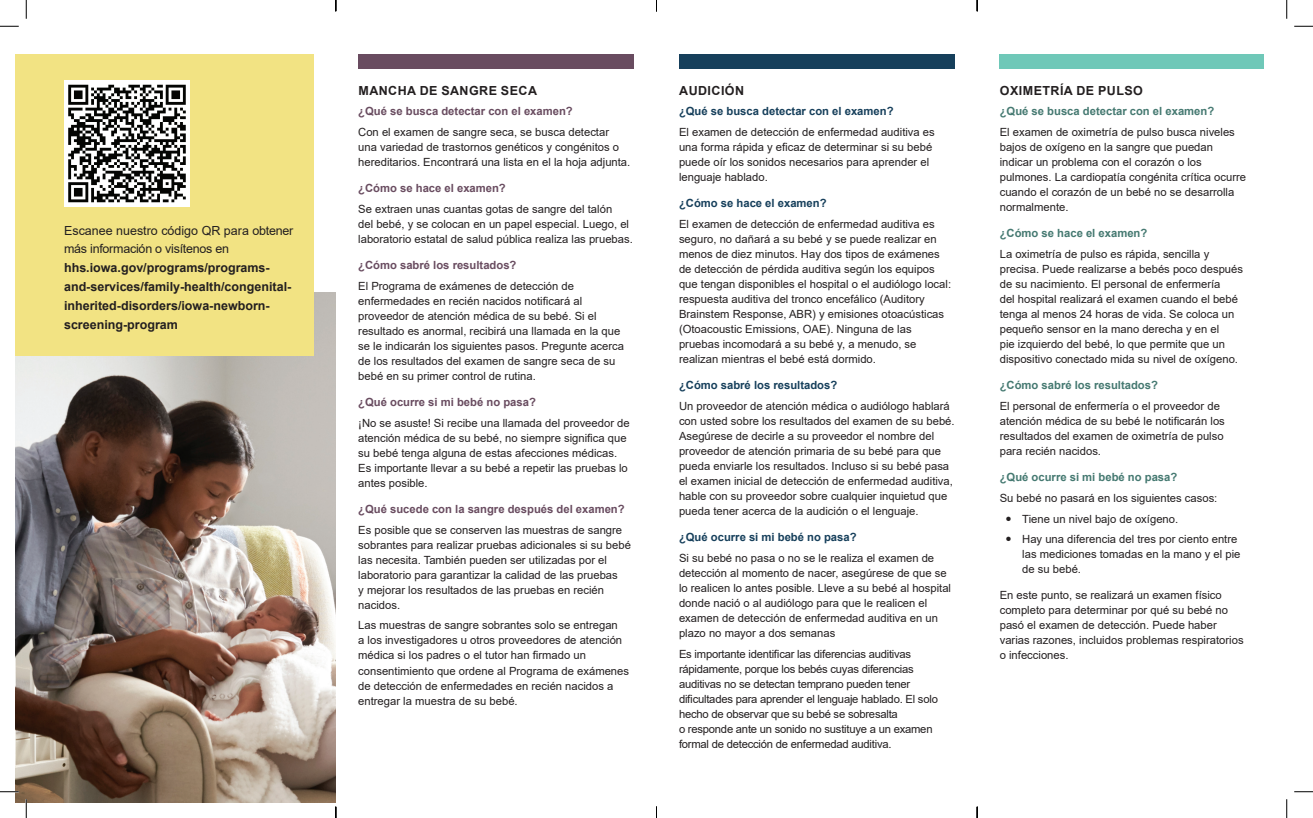
<style>
.page{position:relative;width:1313px;height:818px;background:#fff}
.page>*{position:absolute;margin:0;border:0;box-sizing:border-box;transform-origin:0 0}
.HH1{font:700 12.5px/18.8px "Arial";color:#231f20}
.t1{font:12.5px/18.8px "Arial";letter-spacing:-.02em;color:#231f20}
.HH1-2{font:700 12.5px "Arial";letter-spacing:.035em;color:#231f20}
.Text{font:11.25px/15px "Arial";color:#231f20}
.Text-2{font:11.25px/15px "Arial";letter-spacing:-.02em;color:#231f20}
.HH_2{font:700 11.25px "Arial";color:#694c60}
.HH_2-2{font:700 11.25px "Arial";color:#163f5b}
.HH_2-3{font:700 11.25px "Arial";color:#457971}
</style>
<div class="page">
<img style="left:15px;top:293px;width:321px;height:509px">
<div style="left:15px;top:54px;width:298px;height:302px;background:#f2e383"></div>
<div style="left:358px;top:54px;width:276px;height:15px;background:#694c60"></div>
<div style="left:679px;top:54px;width:275px;height:15px;background:#163f5b"></div>
<div style="left:999px;top:54px;width:265px;height:15px;background:#6fc8b8"></div>
<img style="left:64px;top:81px;width:126px;height:125px">
<svg style="left:0;top:25px;width:19px;height:2px"></svg>
<svg style="left:1294px;top:25px;width:18px;height:2px"></svg>
<svg style="left:0;top:790px;width:19px;height:2px"></svg>
<svg style="left:1294px;top:791px;width:18px;height:1px"></svg>
<svg style="left:25px;top:0;width:2px;height:19px"></svg>
<svg style="left:25px;top:799px;width:2px;height:19px"></svg>
<svg style="left:1286px;top:0;width:1px;height:19px"></svg>
<svg style="left:1286px;top:799px;width:1px;height:19px"></svg>
<svg style="left:335px;top:806px;width:1px;height:12px"></svg>
<svg style="left:656px;top:806px;width:1px;height:12px"></svg>
<svg style="left:976px;top:0;width:2px;height:11px"></svg>
<svg style="left:976px;top:806px;width:2px;height:12px"></svg>
<p class="t1" style="left:64px;top:221px;width:231px">Escanee nuestro código QR para obtener más información o visítenos en</p>
<p class="HH1" style="left:64px;top:258px;width:229px">hhs.iowa.gov/programs/programs&shy;and-services/family-health/congenital&shy;inherited-disorders/iowa-newborn&shy;screening-program</p>
<p class="HH1-2" style="left:358px;top:82px;width:180px">MANCHA DE SANGRE SECA</p>
<p class="HH_2" style="left:358px;top:103px;width:216px">¿Qué se busca detectar con el examen?</p>
<p class="Text" style="left:358px;top:124px;width:274px">Con el examen de sangre seca, se busca detectar una variedad de trastornos genéticos y congénitos o hereditarios. Encontrará una lista en el la hoja adjunta.</p>
<p class="HH_2" style="left:358px;top:180px;width:149px">¿Cómo se hace el examen?</p>
<p class="Text" style="left:358px;top:201px;width:276px">Se extraen unas cuantas gotas de sangre del talón<br>del bebé, y se colocan en un papel especial. Luego, el laboratorio estatal de salud pública realiza las pruebas.</p>
<p class="HH_2" style="left:358px;top:257px;width:160px">¿Cómo sabré los resultados?</p>
<p class="Text" style="left:358px;top:278px;width:267px">El Programa de exámenes de detección de enfermedades en recién nacidos notificará al proveedor de atención médica de su bebé. Si el resultado es anormal, recibirá una llamada en la que se le indicarán los siguientes pasos. Pregunte acerca de los resultados del examen de sangre seca de su bebé en su primer control de rutina.</p>
<p class="HH_2" style="left:358px;top:394px;width:179px">¿Qué ocurre si mi bebé no pasa?</p>
<p class="Text" style="left:358px;top:415px;width:273px">¡No se asuste! Si recibe una llamada del proveedor de atención médica de su bebé, no siempre significa que su bebé tenga alguna de estas afecciones médicas.<br>Es importante llevar a su bebé a repetir las pruebas lo antes posible.</p>
<p class="HH_2" style="left:358px;top:501px;width:268px">¿Qué sucede con la sangre después del examen?</p>
<p class="Text" style="left:358px;top:522px;width:274px">Es posible que se conserven las muestras de sangre sobrantes para realizar pruebas adicionales si su bebé las necesita. También pueden ser utilizadas por el laboratorio para garantizar la calidad de las pruebas<br>y mejorar los resultados de las pruebas en recién nacidos.</p>
<p class="Text" style="left:358px;top:618px;width:272px">Las muestras de sangre sobrantes solo se entregan<br>a los investigadores u otros proveedores de atención médica si los padres o el tutor han firmado un consentimiento que ordene al Programa de exámenes de detección de enfermedades en recién nacidos a entregar la muestra de su bebé.</p>
<p class="HH1-2" style="left:679px;top:82px;width:66px">AUDICIÓN</p>
<p class="HH_2-2" style="left:679px;top:103px;width:216px">¿Qué se busca detectar con el examen?</p>
<p class="Text" style="left:679px;top:124px;width:257px">El examen de detección de enfermedad auditiva es una forma rápida y eficaz de determinar si su bebé puede oír los sonidos necesarios para aprender el lenguaje hablado.</p>
<p class="HH_2-2" style="left:679px;top:195px;width:149px">¿Cómo se hace el examen?</p>
<p class="Text" style="left:679px;top:216px;width:274px">El examen de detección de enfermedad auditiva es seguro, no dañará a su bebé y se puede realizar en menos de diez minutos. Hay dos tipos de exámenes de detección de pérdida auditiva según los equipos que tengan disponibles el hospital o el audiólogo local: respuesta auditiva del tronco encefálico (Auditory Brainstem Response, ABR) y emisiones otoacústicas (Otoacoustic Emissions, OAE). Ninguna de las pruebas incomodará a su bebé y, a menudo, se realizan mientras el bebé está dormido.</p>
<p class="HH_2-2" style="left:679px;top:377px;width:160px">¿Cómo sabré los resultados?</p>
<p class="Text" style="left:679px;top:398px;width:277px">Un proveedor de atención médica o audiólogo hablará con usted sobre los resultados del examen de su bebé.<br>Asegúrese de decirle a su proveedor el nombre del proveedor de atención primaria de su bebé para que pueda enviarle los resultados. Incluso si su bebé pasa el examen inicial de detección de enfermedad auditiva, hable con su proveedor sobre cualquier inquietud que pueda tener acerca de la audición o el lenguaje.</p>
<p class="HH_2-2" style="left:679px;top:529px;width:179px">¿Qué ocurre si mi bebé no pasa?</p>
<p class="Text" style="left:679px;top:550px;width:274px">Si su bebé no pasa o no se le realiza el examen de detección al momento de nacer, asegúrese de que se lo realicen lo antes posible. Lleve a su bebé al hospital donde nació o al audiólogo para que le realicen el examen de detección de enfermedad auditiva en un plazo no mayor a dos semanas</p>
<p class="Text-2" style="left:679px;top:646px;width:260px">Es importante identificar las diferencias auditivas rápidamente, porque los bebés cuyas diferencias auditivas no se detectan temprano pueden tener dificultades para aprender el lenguaje hablado. El solo hecho de observar que su bebé se sobresalta<br>o responde ante un sonido no sustituye a un examen formal de detección de enfermedad auditiva.</p>
<p class="HH1-2" style="left:1000px;top:82px;width:144px">OXIMETRÍA DE PULSO</p>
<p class="HH_2-3" style="left:999px;top:103px;width:216px">¿Qué se busca detectar con el examen?</p>
<p class="Text" style="left:999px;top:124px;width:248px">El examen de oximetría de pulso busca niveles bajos de oxígeno en la sangre que puedan indicar un problema con el corazón o los pulmones. La cardiopatía congénita crítica ocurre cuando el corazón de un bebé no se desarrolla normalmente.</p>
<p class="HH_2-3" style="left:999px;top:225px;width:149px">¿Cómo se hace el examen?</p>
<p class="Text" style="left:999px;top:246px;width:245px">La oximetría de pulso es rápida, sencilla y precisa. Puede realizarse a bebés poco después de su nacimiento. El personal de enfermería<br>del hospital realizará el examen cuando el bebé tenga al menos 24 horas de vida. Se coloca un pequeño sensor en la mano derecha y en el<br>pie izquierdo del bebé, lo que permite que un dispositivo conectado mida su nivel de oxígeno.</p>
<p class="HH_2-3" style="left:999px;top:377px;width:160px">¿Cómo sabré los resultados?</p>
<p class="Text" style="left:999px;top:398px;width:227px">El personal de enfermería o el proveedor de atención médica de su bebé le notificarán los resultados del examen de oximetría de pulso para recién nacidos.</p>
<p class="HH_2-3" style="left:999px;top:469px;width:179px">¿Qué ocurre si mi bebé no pasa?</p>
<p class="Text" style="left:999px;top:490px;width:219px">Su bebé no pasará en los siguientes casos:</p>
<p class="Text" style="left:1022px;top:511px;width:157px">Tiene un nivel bajo de oxígeno.</p>
<p class="Text" style="left:1022px;top:531px;width:220px">Hay una diferencia del tres por ciento entre las mediciones tomadas en la mano y el pie de su bebé.</p>
<p class="Text" style="left:999px;top:588px;width:245px">En este punto, se realizará un examen físico completo para determinar por qué su bebé no pasó el examen de detección. Puede haber varias razones, incluidos problemas respiratorios o infecciones.</p>
</div>
